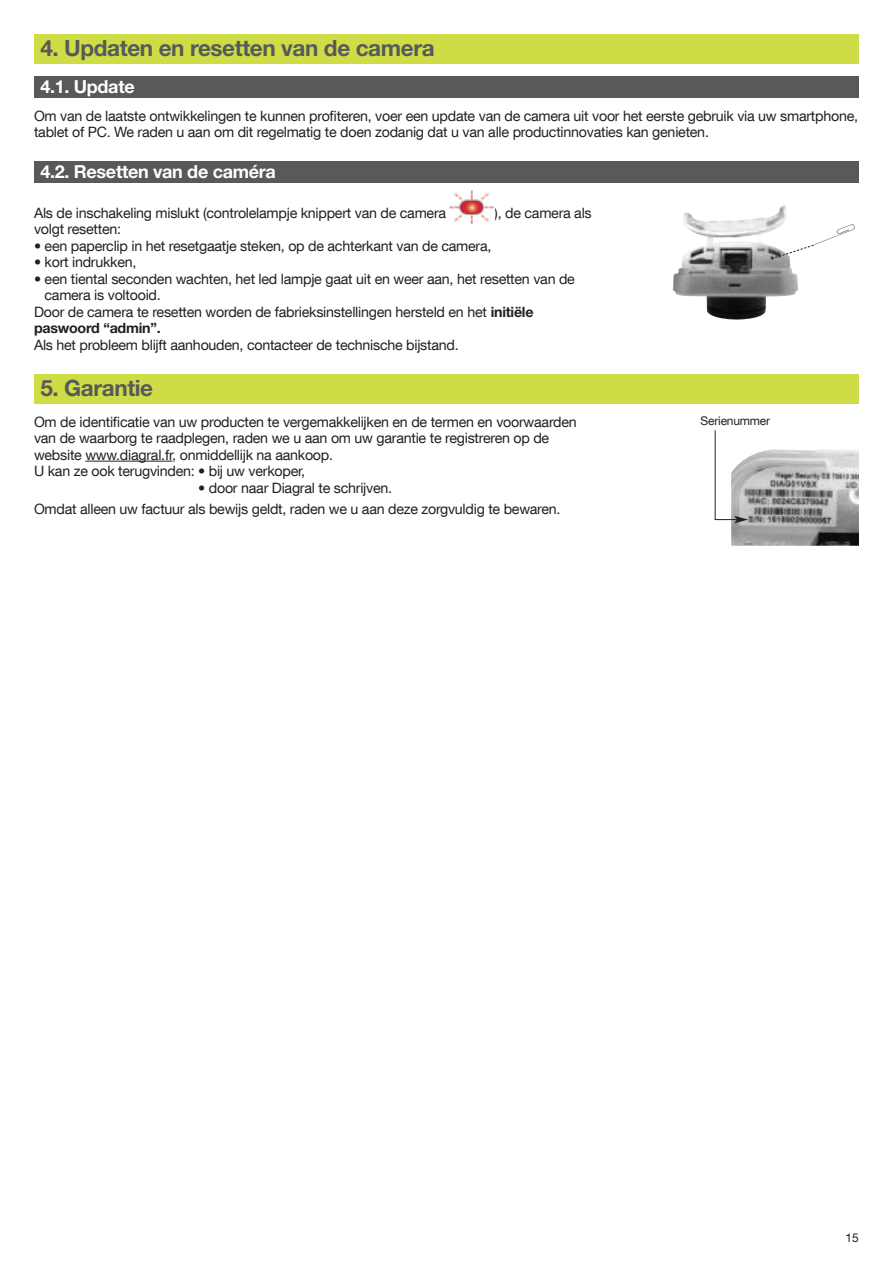
<style>
.page{position:relative;width:893px;height:1263px;background:#fff}
.page>*{position:absolute;margin:0;border:0;box-sizing:border-box;transform-origin:0 0}
.t1{font:700 22.5px "+GMGGVR Helvetica Neue LT Com";letter-spacing:-.015em;color:#58595b}
.t2{font:700 18px "+GMGGVR Helvetica Neue LT Com";letter-spacing:-.015em;color:#fff}
.t3{font:14.25px/16.5px "Helvetica Neue LT Com";letter-spacing:-.015em;color:#231f20}
.t4{font:700 14.25px "+GMGGVR Helvetica Neue LT Com";letter-spacing:-.015em;color:#231f20}
.t5{font:12px "Helvetica Neue LT Com";letter-spacing:-.015em;color:#231f20}
.s1{font-family:"+GMGGVR Helvetica Neue LT Com";font-weight:700}
</style>
<div class="page">
<div style="left:34px;top:34px;width:825px;height:30px;background:#cedd45"></div>
<img style="left:450px;top:190px;width:44px;height:34px">
<div style="left:34px;top:374px;width:825px;height:30px;background:#cedd45"></div>
<hr style="left:85px;top:461px;width:87px;height:1px;background:#231f20">
<div style="left:34px;top:77px;width:825px;height:21px;background:#58595b"></div>
<div style="left:34px;top:162px;width:825px;height:21px;background:#58595b"></div>
<img style="left:673px;top:206px;width:125px;height:114px">
<svg style="left:771px;top:224px;width:84px;height:36px"></svg>
<img style="left:731px;top:449px;width:128px;height:97px">
<svg style="left:714px;top:430px;width:34px;height:93px"></svg>
<h1 class="t1" style="left:40px;top:35px;width:396px">4. Updaten en resetten van de camera</h1>
<p class="t2" style="left:40px;top:76px;width:96px">4.1. Update</p>
<p class="t3" style="left:34px;top:107px;width:825px">Om van de laatste ontwikkelingen te kunnen profiteren, voer een update van de camera uit voor het eerste gebruik via uw smartphone, tablet of PC. We raden u aan om dit regelmatig te doen zodanig dat u van alle productinnovaties kan genieten.</p>
<p class="t2" style="left:40px;top:161px;width:237px">4.2. Resetten van de caméra</p>
<p class="t3" style="left:34px;top:204px;width:414px">Als de inschakeling mislukt (controlelampje knippert van de camera</p>
<p class="t3" style="left:494px;top:204px;width:99px">), de camera als</p>
<p class="t3" style="left:34px;top:221px;width:89px">volgt resetten:</p>
<p class="t3" style="left:34px;top:237px;width:459px">• een paperclip in het resetgaatje steken, op de achterkant van de camera,</p>
<p class="t3" style="left:34px;top:254px;width:104px">• kort indrukken,</p>
<p class="t3" style="left:34px;top:270px;width:542px">• een tiental seconden wachten, het led lampje gaat uit en weer aan, het resetten van de</p>
<p class="t3" style="left:45px;top:287px;width:118px">camera is voltooid.</p>
<p class="t3" style="left:34px;top:303px;width:501px">Door de camera te resetten worden de fabrieksinstellingen hersteld en het <span class="s1">initiële</span></p>
<p class="t4" style="left:34px;top:320px;width:128px">paswoord “admin”.</p>
<p class="t3" style="left:34px;top:336px;width:426px">Als het probleem blijft aanhouden, contacteer de technische bijstand.</p>
<h1 class="t1" style="left:40px;top:375px;width:114px">5. Garantie</h1>
<p class="t3" style="left:34px;top:413px;width:544px">Om de identificatie van uw producten te vergemakkelijken en de termen en voorwaarden van de waarborg te raadplegen, raden we u aan om uw garantie te registreren op de website www.diagral.fr, onmiddellijk na aankoop.<br>U kan ze ook terugvinden: • bij uw verkoper,</p>
<p class="t3" style="left:34px;top:477px;width:528px;line-height:20.7px;text-align:center">• door naar Diagral te schrijven.<br>Omdat alleen uw factuur als bewijs geldt, raden we u aan deze zorgvuldig te bewaren.</p>
<p class="t5" style="left:701px;top:414px;width:71px">Serienummer</p>
<p class="t5" style="left:846px;top:1230px;width:15px">15</p>
</div>
